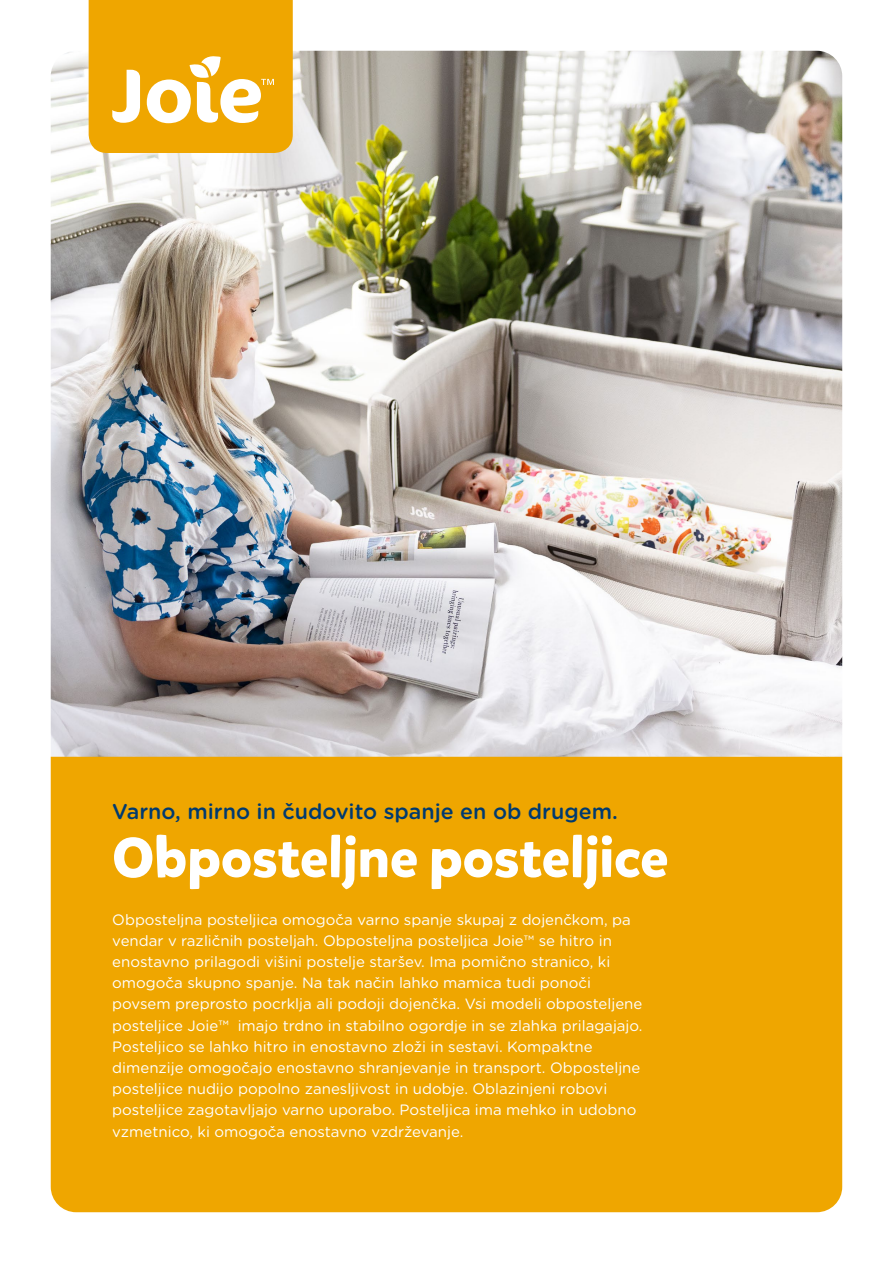
<style>
.page{position:relative;width:893px;height:1263px;background:#fff}
.page>*{position:absolute;margin:0;border:0;box-sizing:border-box;transform-origin:0 0}
.t1{font:700 55.65px "Mikado";color:#fff}
.t2{font:500 21.45px "Gotham Rounded";color:#003a70}
.t3{font:15px/21.1px "Gotham Rounded";color:#fff}
</style>
<div class="page">
<img style="left:51px;top:51px;width:791px;height:706px">
<div style="left:51px;top:757px;width:791px;height:455px;background:#efa600"></div>
<svg style="left:89px;top:0;width:204px;height:153px"></svg>
<h2 class="t2" style="left:112px;top:796px;width:507px">Varno, mirno in čudovito spanje en ob drugem.</h2>
<h1 class="t1" style="left:112px;top:822px;width:558px">Obposteljne posteljice</h1>
<p class="t3" style="left:112px;top:908px;width:532px">Obposteljna posteljica omogoča varno spanje skupaj z dojenčkom, pa vendar v različnih posteljah. Obposteljna posteljica Joie™ se hitro in enostavno prilagodi višini postelje staršev. Ima pomično stranico, ki omogoča skupno spanje. Na tak način lahko mamica tudi ponoči povsem preprosto pocrklja ali podoji dojenčka. Vsi modeli obposteljene posteljice Joie™ imajo trdno in stabilno ogordje in se zlahka prilagajajo.<br>Posteljico se lahko hitro in enostavno zloži in sestavi. Kompaktne dimenzije omogočajo enostavno shranjevanje in transport. Obposteljne posteljice nudijo popolno zanesljivost in udobje. Oblazinjeni robovi posteljice zagotavljajo varno uporabo. Posteljica ima mehko in udobno vzmetnico, ki omogoča enostavno vzdrževanje.</p>
</div>
